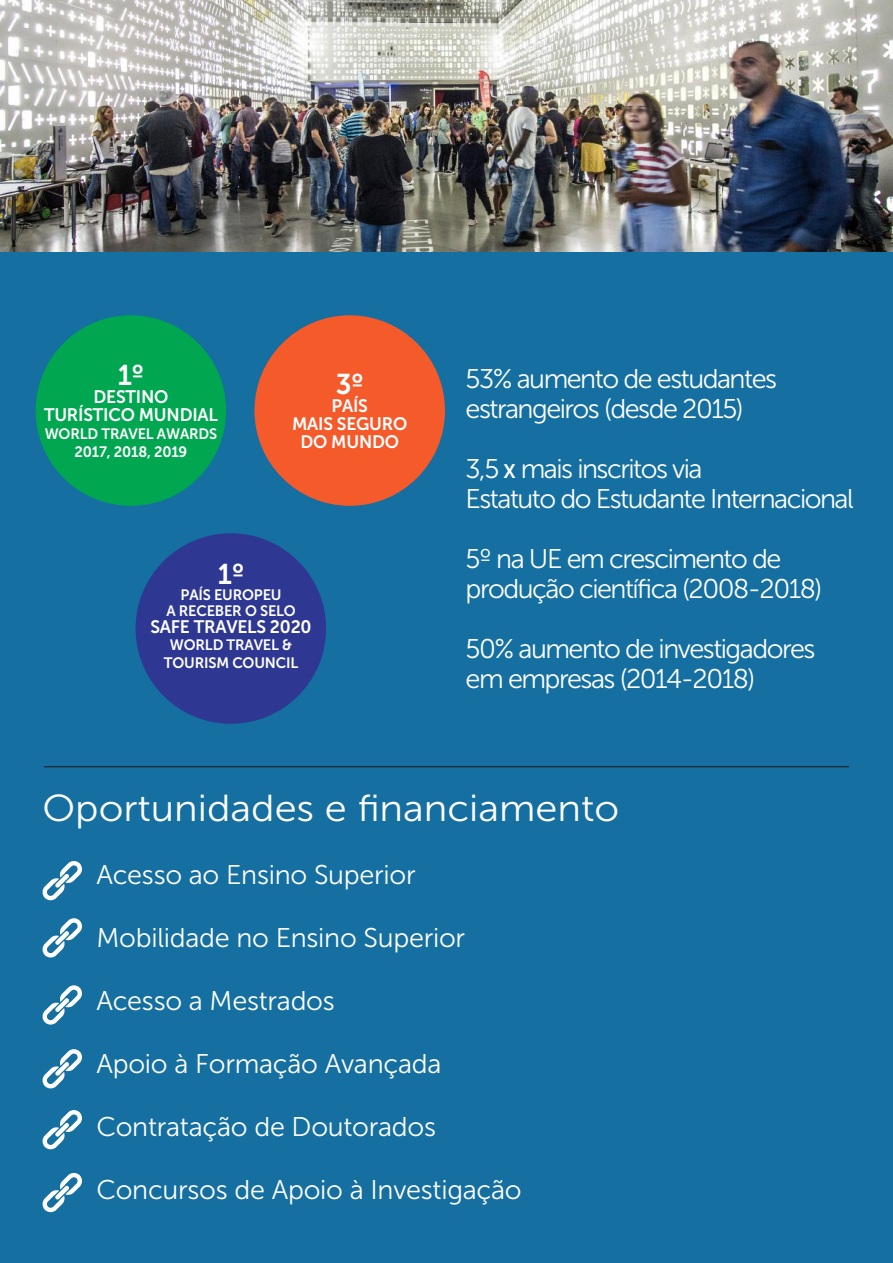
<style>
.page{position:relative;width:893px;height:1263px;background:#156fa0}
.page>*{position:absolute;margin:0;border:0;box-sizing:border-box;transform-origin:0 0}
.t1{font:37.5px "Museo Sans 300";color:#fff;scale:1.06 1}
.t2{font:28.5px "Museo Sans 700";color:#fff}
.t3{font:27px/30px "Museo Sans 300";letter-spacing:-.055em;color:#fff}
.t4{font:27px "Museo Sans 300";letter-spacing:-.01em;color:#fff}
.t5{font:18px/18px "Museo Sans 700";letter-spacing:-.015em;color:#fff;text-align:center}
.t6{font:15px/18px "Museo Sans 700";letter-spacing:-.015em;color:#fff;text-align:center}
.s1{font-family:"Museo Sans 700";font-size:19.5px}
</style>
<div class="page">
<hr style="left:44px;top:766px;width:805px;height:1px;background:#121314">
<img style="left:0;top:0;width:893px;height:251px">
<svg style="left:42px;top:861px;width:40px;height:40px"></svg>
<svg style="left:42px;top:918px;width:40px;height:40px"></svg>
<svg style="left:42px;top:985px;width:40px;height:40px"></svg>
<svg style="left:42px;top:1049px;width:40px;height:40px"></svg>
<svg style="left:42px;top:1110px;width:40px;height:40px"></svg>
<svg style="left:42px;top:1173px;width:40px;height:40px"></svg>
<div style="left:136px;top:533px;width:190px;height:191px;background:#2e3892;border-radius:50%"></div>
<div style="left:36px;top:315px;width:190px;height:191px;background:#00a650;border-radius:50%"></div>
<div style="left:254px;top:315px;width:191px;height:191px;background:#f55a2b;border-radius:50%"></div>
<p class="t2" style="left:118px;top:359px;width:28px">1º</p>
<p class="t5" style="left:44px;top:388px;width:175px">DESTINO<br>TURÍSTICO MUNDIAL</p>
<p class="t6" style="left:45px;top:425px;width:174px">WORLD TRAVEL AWARDS<br>2017, 2018, 2019</p>
<p class="t2" style="left:336px;top:368px;width:30px">3º</p>
<p class="t5" style="left:292px;top:397px;width:117px">PAÍS<br>MAIS SEGURO<br>DO MUNDO</p>
<p class="t2" style="left:218px;top:558px;width:28px">1º</p>
<p class="t6" style="left:166px;top:587px;width:131px;line-height:16.2px">PAÍS EUROPEU<br>A RECEBER O SELO</p>
<p class="t5" style="left:151px;top:617px;width:163px">SAFE TRAVELS 2020</p>
<p class="t6" style="left:164px;top:636px;width:136px">WORLD TRAVEL &amp;<br>TOURISM COUNCIL</p>
<p class="t3" style="left:466px;top:364px;width:313px">53% aumento de estudantes estrangeiros (desde 2015)</p>
<p class="t3" style="left:466px;top:454px;width:390px">3,5 <span class="s1">X</span> mais inscritos via<br>Estatuto do Estudante Internacional</p>
<p class="t3" style="left:466px;top:544px;width:358px">5º na UE em crescimento de produção científica (2008-2018)</p>
<p class="t3" style="left:466px;top:634px;width:351px">50% aumento de investigadores em empresas (2014-2018)</p>
<h1 class="t1" style="left:43px;top:788px;width:546px">Oportunidades e financiamento</h1>
<p class="t4" style="left:96px;top:860px;width:321px">Acesso ao Ensino Superior</p>
<p class="t4" style="left:96px;top:923px;width:370px">Mobilidade no Ensino Superior</p>
<p class="t4" style="left:96px;top:986px;width:240px">Acesso a Mestrados</p>
<p class="t4" style="left:96px;top:1049px;width:347px">Apoio à Formação Avançada</p>
<p class="t4" style="left:96px;top:1112px;width:341px">Contratação de Doutorados</p>
<p class="t4" style="left:96px;top:1175px;width:427px">Concursos de Apoio à Investigação</p>
</div>
